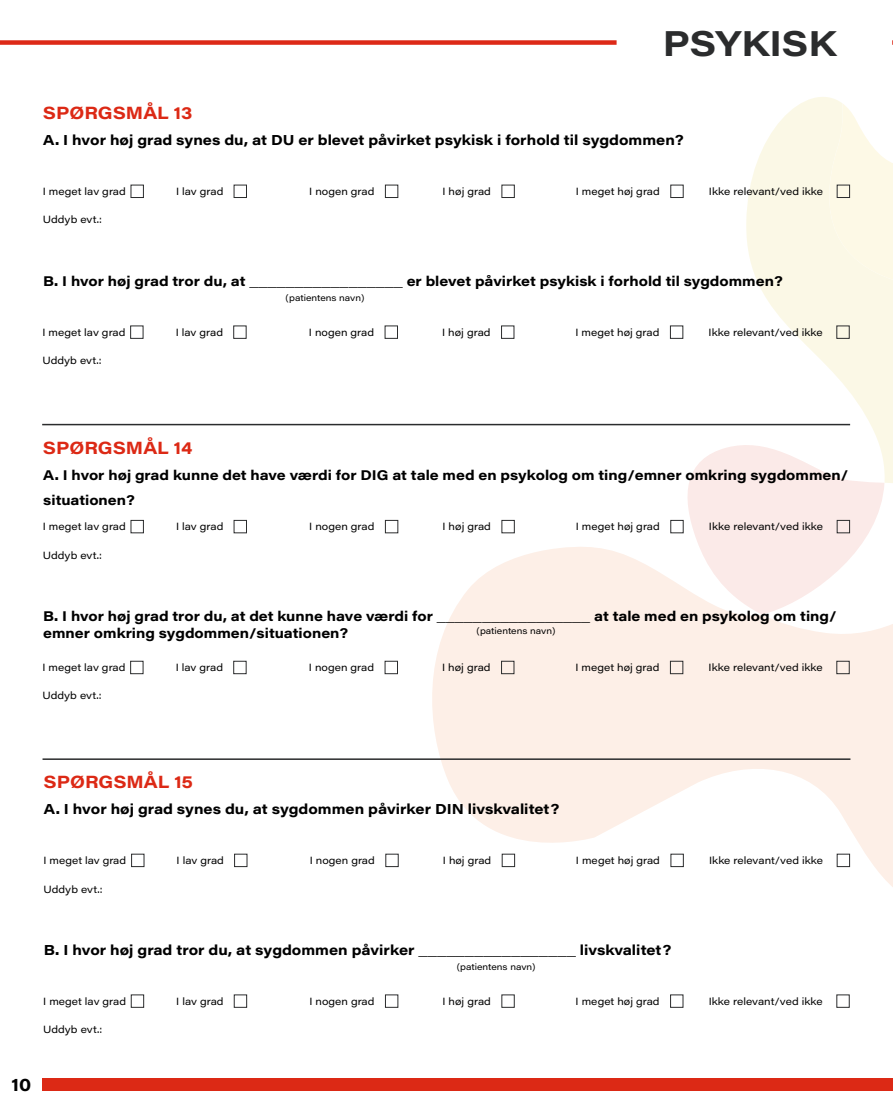
<style>
.page{position:relative;width:893px;height:1106px;background:#fff}
.page>*{position:absolute;margin:0;border:0;box-sizing:border-box;transform-origin:0 0}
.t1{font:700 35.25px "Acumin Pro Wide";letter-spacing:.005em;color:#2b2c2d}
.t2{font:700 18px "Acumin Pro Wide";color:#000}
.t3{font:700 17.4px "Acumin Pro Wide";color:#dc2915}
.t4{font:700 14.1px "Acumin Pro Wide";color:#000}
.t5{font:700 13.8px/25.5px "Acumin Pro Wide";color:#000}
.t6{font:10.2px "Acumin Pro Wide";color:#000}
.t7{font:9px "Acumin Pro Wide";color:#000}
</style>
<div class="page">
<div style="left:43px;top:1078px;width:850px;height:13px;background:#dc2915"></div>
<svg style="left:432px;top:547px;width:461px;height:461px"></svg>
<svg style="left:679px;top:445px;width:205px;height:169px"></svg>
<svg style="left:745px;top:97px;width:148px;height:445px;fill:#fbf8e6"></svg>
<div style="left:0;top:40px;width:617px;height:5px;background:#dd2917"></div>
<div style="left:131px;top:185px;width:13px;height:13px;border:1px solid #2b2c2d"></div>
<div style="left:234px;top:185px;width:13px;height:13px;border:1px solid #2b2c2d"></div>
<div style="left:385px;top:185px;width:13px;height:13px;border:1px solid #2b2c2d"></div>
<div style="left:502px;top:185px;width:12px;height:13px;border:1px solid #2b2c2d"></div>
<div style="left:671px;top:185px;width:12px;height:13px;border:1px solid #2b2c2d"></div>
<div style="left:837px;top:185px;width:13px;height:13px;border:1px solid #2b2c2d"></div>
<div style="left:130px;top:326px;width:13px;height:12px;border:1px solid #2b2c2d"></div>
<div style="left:385px;top:326px;width:13px;height:12px;border:1px solid #2b2c2d"></div>
<div style="left:501px;top:326px;width:13px;height:12px;border:1px solid #2b2c2d"></div>
<div style="left:670px;top:326px;width:13px;height:12px;border:1px solid #2b2c2d"></div>
<div style="left:131px;top:520px;width:13px;height:13px;border:1px solid #2b2c2d"></div>
<div style="left:234px;top:520px;width:13px;height:13px;border:1px solid #2b2c2d"></div>
<div style="left:385px;top:520px;width:13px;height:13px;border:1px solid #2b2c2d"></div>
<div style="left:502px;top:520px;width:12px;height:13px;border:1px solid #2b2c2d"></div>
<div style="left:671px;top:520px;width:12px;height:13px;border:1px solid #2b2c2d"></div>
<div style="left:837px;top:520px;width:13px;height:13px;border:1px solid #2b2c2d"></div>
<div style="left:130px;top:661px;width:13px;height:13px;border:1px solid #2b2c2d"></div>
<div style="left:234px;top:661px;width:12px;height:13px;border:1px solid #2b2c2d"></div>
<div style="left:385px;top:661px;width:13px;height:13px;border:1px solid #2b2c2d"></div>
<div style="left:501px;top:661px;width:13px;height:13px;border:1px solid #2b2c2d"></div>
<div style="left:670px;top:661px;width:13px;height:13px;border:1px solid #2b2c2d"></div>
<div style="left:837px;top:661px;width:12px;height:13px;border:1px solid #2b2c2d"></div>
<div style="left:131px;top:854px;width:13px;height:12px;border:1px solid #2b2c2d"></div>
<div style="left:234px;top:854px;width:13px;height:12px;border:1px solid #2b2c2d"></div>
<div style="left:502px;top:854px;width:13px;height:12px;border:1px solid #2b2c2d"></div>
<div style="left:837px;top:854px;width:13px;height:12px;border:1px solid #2b2c2d"></div>
<div style="left:131px;top:994px;width:13px;height:13px;border:1px solid #2b2c2d"></div>
<div style="left:234px;top:994px;width:13px;height:13px;border:1px solid #2b2c2d"></div>
<div style="left:385px;top:994px;width:13px;height:13px;border:1px solid #2b2c2d"></div>
<hr style="left:43px;top:758px;width:807px;height:2px;background:#2b2c2d">
<hr style="left:42px;top:424px;width:808px;height:1px;background:#2b2c2d">
<h1 class="t1" style="left:663px;top:17px;width:175px">PSYKISK</h1>
<h3 class="t3" style="left:43px;top:100px;width:151px">SPØRGSMÅL 13</h3>
<h3 class="t4" style="left:43px;top:129px;width:642px">A. I hvor høj grad synes du, at DU er blevet påvirket psykisk i forhold til sygdommen?</h3>
<p class="t6" style="left:43px;top:184px;width:84px">I meget lav grad</p>
<p class="t6" style="left:176px;top:184px;width:49px">I lav grad</p>
<p class="t6" style="left:309px;top:184px;width:67px">I nogen grad</p>
<p class="t6" style="left:442px;top:184px;width:50px">I høj grad</p>
<p class="t6" style="left:576px;top:184px;width:86px">I meget høj grad</p>
<p class="t6" style="left:709px;top:184px;width:116px">Ikke relevant/ved ikke</p>
<p class="t6" style="left:43px;top:212px;width:61px">Uddyb evt.:</p>
<h3 class="t5" style="left:43px;top:268px;width:741px">B. I hvor høj grad tror du, at _________________ er blevet påvirket psykisk i forhold til sygdommen?</h3>
<p class="t7" style="left:286px;top:291px;width:80px">(patientens navn)</p>
<p class="t6" style="left:43px;top:325px;width:84px">I meget lav grad</p>
<p class="t6" style="left:176px;top:325px;width:49px">I lav grad</p>
<p class="t6" style="left:309px;top:325px;width:67px">I nogen grad</p>
<p class="t6" style="left:442px;top:325px;width:50px">I høj grad</p>
<p class="t6" style="left:575px;top:325px;width:86px">I meget høj grad</p>
<p class="t6" style="left:709px;top:325px;width:116px">Ikke relevant/ved ikke</p>
<p class="t6" style="left:43px;top:353px;width:61px">Uddyb evt.:</p>
<h3 class="t3" style="left:43px;top:435px;width:151px">SPØRGSMÅL 14</h3>
<h3 class="t5" style="left:43px;top:461px;width:806px">A. I hvor høj grad kunne det have værdi for DIG at tale med en psykolog om ting/emner omkring sygdommen/ situationen?</h3>
<p class="t6" style="left:43px;top:519px;width:84px">I meget lav grad</p>
<p class="t6" style="left:176px;top:519px;width:49px">I lav grad</p>
<p class="t6" style="left:309px;top:519px;width:67px">I nogen grad</p>
<p class="t6" style="left:442px;top:519px;width:50px">I høj grad</p>
<p class="t6" style="left:576px;top:519px;width:86px">I meget høj grad</p>
<p class="t6" style="left:709px;top:519px;width:116px">Ikke relevant/ved ikke</p>
<p class="t6" style="left:43px;top:548px;width:61px">Uddyb evt.:</p>
<h3 class="t5" style="left:43px;top:607px;width:795px;line-height:16.5px">B. I hvor høj grad tror du, at det kunne have værdi for _________________ at tale med en psykolog om ting/ emner omkring sygdommen/situationen?</h3>
<p class="t7" style="left:476px;top:624px;width:80px">(patientens navn)</p>
<p class="t6" style="left:43px;top:660px;width:84px">I meget lav grad</p>
<p class="t6" style="left:176px;top:660px;width:49px">I lav grad</p>
<p class="t6" style="left:309px;top:660px;width:67px">I nogen grad</p>
<p class="t6" style="left:442px;top:660px;width:50px">I høj grad</p>
<p class="t6" style="left:575px;top:660px;width:86px">I meget høj grad</p>
<p class="t6" style="left:709px;top:660px;width:116px">Ikke relevant/ved ikke</p>
<p class="t6" style="left:43px;top:688px;width:61px">Uddyb evt.:</p>
<h3 class="t3" style="left:44px;top:769px;width:151px">SPØRGSMÅL 15</h3>
<h3 class="t4" style="left:44px;top:798px;width:517px">A. I hvor høj grad synes du, at sygdommen påvirker DIN livskvalitet?</h3>
<p class="t6" style="left:44px;top:853px;width:84px">I meget lav grad</p>
<p class="t6" style="left:177px;top:853px;width:49px">I lav grad</p>
<p class="t6" style="left:310px;top:853px;width:67px">I nogen grad</p>
<p class="t6" style="left:443px;top:853px;width:50px">I høj grad</p>
<p class="t6" style="left:576px;top:853px;width:86px">I meget høj grad</p>
<p class="t6" style="left:709px;top:853px;width:116px">Ikke relevant/ved ikke</p>
<p class="t6" style="left:44px;top:881px;width:61px">Uddyb evt.:</p>
<h3 class="t4" style="left:44px;top:940px;width:629px">B. I hvor høj grad tror du, at sygdommen påvirker _________________ livskvalitet?</h3>
<p class="t7" style="left:457px;top:960px;width:80px">(patientens navn)</p>
<p class="t6" style="left:43px;top:994px;width:84px">I meget lav grad</p>
<p class="t6" style="left:176px;top:994px;width:49px">I lav grad</p>
<p class="t6" style="left:309px;top:994px;width:67px">I nogen grad</p>
<p class="t6" style="left:442px;top:994px;width:50px">I høj grad</p>
<p class="t6" style="left:576px;top:994px;width:86px">I meget høj grad</p>
<p class="t6" style="left:709px;top:994px;width:116px">Ikke relevant/ved ikke</p>
<p class="t6" style="left:43px;top:1022px;width:61px">Uddyb evt.:</p>
<h2 class="t2" style="left:11px;top:1071px;width:21px">10</h2>
</div>
